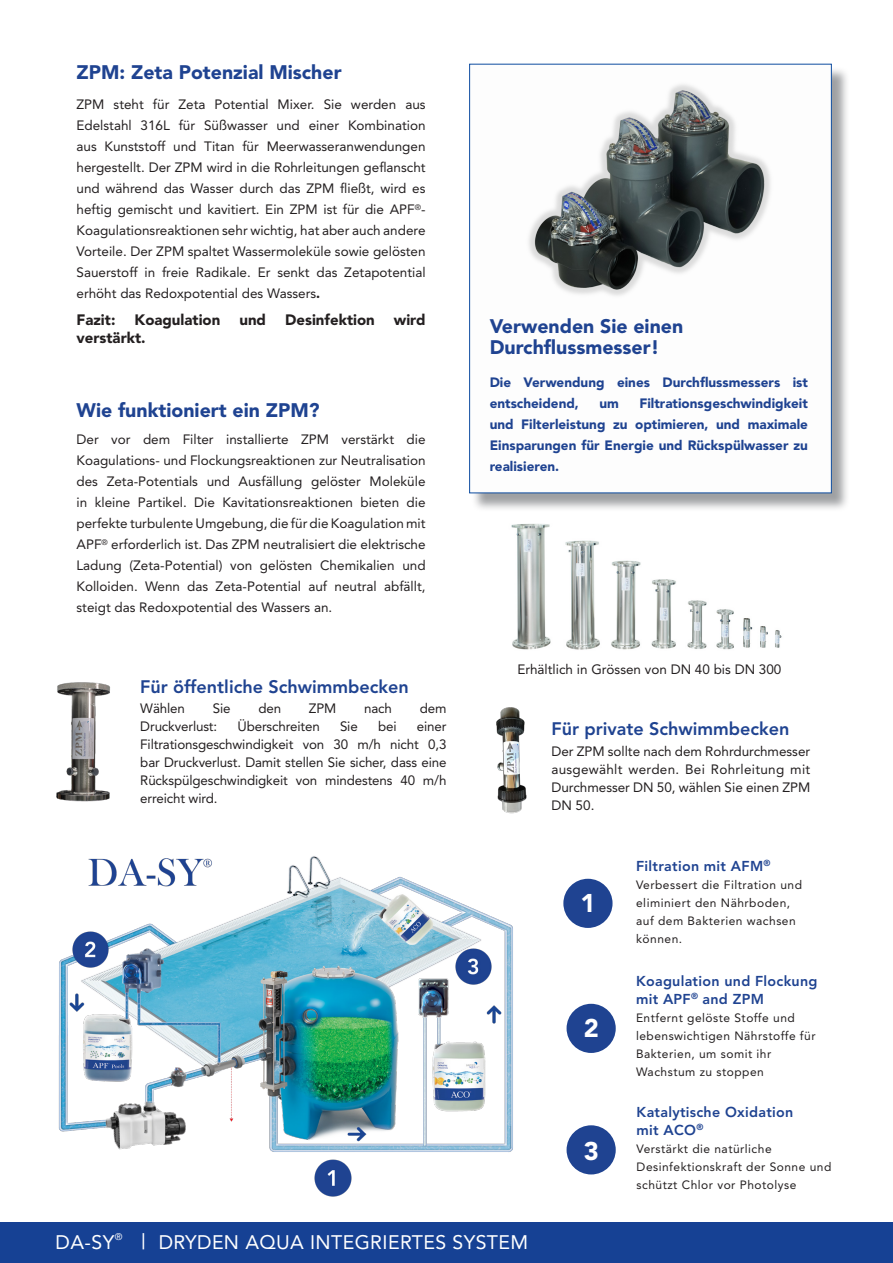
<style>
.page{position:relative;width:893px;height:1263px;background:#fff}
.page>*{position:absolute;margin:0;border:0;box-sizing:border-box;transform-origin:0 0}
.t1{font:900 25.5px "Avenir";color:#fff}
.Absatzformat_1{font:900 19.5px "Avenir LT Std";color:#1f4391}
.t2{font:19.5px "Avenir";letter-spacing:.02em;color:#fff}
.Absatzformat_1-2{font:900 19.5px/21px "Avenir";color:#1f4391}
.Blauder_Header_back{font:800 18px "Avenir";color:#1f4391}
.Absatzformat_1-3{font:900 15px "Avenir";color:#231f20}
.t3{font:800 14.25px "Avenir LT Std";letter-spacing:.02em;color:#1f4391}
.Absatzformat_1-4{font:13.5px/21px "Avenir";color:#231f20;text-align:justify}
.Blauder_Header_back-2{font:13.5px/18px "Avenir";letter-spacing:-.01em;color:#231f20;text-align:justify}
.Absatzformat_1-5{font:900 13.5px/21px "Avenir";color:#1f4391}
.Text_back_schwarz{font:13.5px/18px "Avenir";color:#231f20;text-align:justify}
.t4{font:12px/18px "Avenir LT Std";letter-spacing:.04em;color:#231f20}
.s1{font-weight:900}
.s2{font-size:21px}
</style>
<div class="page">
<div style="left:0;top:1222px;width:893px;height:41px;background:#164194"></div>
<img style="left:58px;top:856px;width:455px;height:296px">
<div style="left:471px;top:66px;width:380px;height:446px;background:#808285;opacity:.75"></div>
<div style="left:469px;top:64px;width:363px;height:429px;background:#fdfdfd;border:1px solid #0d4ca0"></div>
<img style="left:452px;top:945px;width:43px;height:43px">
<img style="left:314px;top:1159px;width:38px;height:38px">
<img style="left:69px;top:928px;width:43px;height:43px">
<img style="left:56px;top:682px;width:55px;height:120px">
<img style="left:496px;top:707px;width:31px;height:107px">
<img style="left:511px;top:523px;width:271px;height:127px">
<div style="left:563px;top:879px;width:49px;height:49px;background:#1f4391;border-radius:50%"></div>
<div style="left:567px;top:1004px;width:49px;height:49px;background:#1f4391;border-radius:50%"></div>
<div style="left:567px;top:1125px;width:49px;height:49px;background:#1f4391;border-radius:50%"></div>
<img style="left:529px;top:84px;width:241px;height:212px">
<img style="left:69px;top:856px;width:158px;height:37px">
<p class="Absatzformat_1" style="left:77px;top:61px;width:267px">ZPM: Zeta Potenzial Mischer</p>
<p class="Absatzformat_1-4" style="left:77px;top:94px;width:351px">ZPM steht für Zeta Potential Mixer. Sie werden aus Edelstahl 316L für Süßwasser und einer Kombination aus Kunststoff und Titan für Meerwasseranwendungen hergestellt. Der ZPM wird in die Rohrleitungen geflanscht und während das Wasser durch das ZPM fließt, wird es heftig gemischt und kavitiert. Ein ZPM ist für die APF<sup>®</sup>- Koagulationsreaktionen sehr wichtig, hat aber auch andere Vorteile. Der ZPM spaltet Wassermoleküle sowie gelösten Sauerstoff in freie Radikale. Er senkt das Zetapotential erhöht das Redoxpotential des Wassers<span class="s1">.</span></p>
<p class="Absatzformat_1-3" style="left:77px;top:310px;width:40px">Fazit:</p>
<p class="Absatzformat_1-3" style="left:134px;top:310px;width:87px">Koagulation</p>
<p class="Absatzformat_1-3" style="left:239px;top:310px;width:28px">und</p>
<p class="Absatzformat_1-3" style="left:285px;top:310px;width:91px">Desinfektion</p>
<p class="Absatzformat_1-3" style="left:394px;top:310px;width:33px">wird</p>
<p class="Absatzformat_1-3" style="left:77px;top:328px;width:71px">verstärkt.</p>
<p class="Absatzformat_1" style="left:77px;top:398px;width:245px">Wie funktioniert ein ZPM?</p>
<p class="Absatzformat_1-4" style="left:77px;top:429px;width:351px">Der vor dem Filter installierte ZPM verstärkt die Koagulations- und Flockungsreaktionen zur Neutralisation des Zeta-Potentials und Ausfällung gelöster Moleküle in kleine Partikel. Die Kavitationsreaktionen bieten die perfekte turbulente Umgebung, die für die Koagulation mit APF<sup>®</sup> erforderlich ist. Das ZPM neutralisiert die elektrische Ladung (Zeta-Potential) von gelösten Chemikalien und Kolloiden. Wenn das Zeta-Potential auf neutral abfällt, steigt das Redoxpotential des Wassers an.</p>
<p class="Absatzformat_1-2" style="left:490px;top:315px;width:195px">Verwenden Sie einen<br>Durchflussmesser!</p>
<p class="Absatzformat_1-5" style="left:490px;top:372px;width:320px">Die Verwendung eines Durchflussmessers ist entscheidend,</p>
<p class="Absatzformat_1-5" style="left:490px;top:393px;width:320px;text-align:justify;text-indent:150px">Filtrationsgeschwindigkeit und Filterleistung zu optimieren, und maximale Einsparungen für Energie und Rückspülwasser zu realisieren.</p>
<p class="Absatzformat_1-5" style="left:599px;top:393px;width:21px">um</p>
<p class="Text_back_schwarz" style="left:517px;top:661px;width:266px">Erhältlich in Grössen von DN 40 bis DN 300</p>
<p class="Blauder_Header_back" style="left:140px;top:676px;width:270px">Für öffentliche Schwimmbecken</p>
<p class="Blauder_Header_back-2" style="left:140px;top:699px;width:46px">Wählen</p>
<p class="Blauder_Header_back-2" style="left:213px;top:699px;width:19px">Sie</p>
<p class="Blauder_Header_back-2" style="left:258px;top:699px;width:24px">den</p>
<p class="Blauder_Header_back-2" style="left:309px;top:699px;width:29px">ZPM</p>
<p class="Blauder_Header_back-2" style="left:364px;top:699px;width:29px">nach</p>
<p class="Blauder_Header_back-2" style="left:420px;top:699px;width:28px">dem</p>
<p class="Blauder_Header_back-2" style="left:140px;top:717px;width:78px">Druckverlust:</p>
<p class="Blauder_Header_back-2" style="left:237px;top:717px;width:84px">Überschreiten</p>
<p class="Blauder_Header_back-2" style="left:340px;top:717px;width:19px">Sie</p>
<p class="Blauder_Header_back-2" style="left:378px;top:717px;width:20px">bei</p>
<p class="Blauder_Header_back-2" style="left:140px;top:717px;width:308px;text-indent:276px">einer Filtrationsgeschwindigkeit von 30 m/h nicht 0,3 bar Druckverlust. Damit stellen Sie sicher, dass eine Rückspülgeschwindigkeit von mindestens 40 m/h erreicht wird.</p>
<p class="Blauder_Header_back" style="left:551px;top:718px;width:240px">Für private Schwimmbecken</p>
<p class="Text_back_schwarz" style="left:551px;top:742px;width:260px">Der ZPM sollte nach dem Rohrdurchmesser ausgewählt werden. Bei Rohrleitung mit Durchmesser DN 50, wählen Sie einen ZPM DN 50.</p>
<p class="t2" style="left:56px;top:1231px;width:474px">DA-SY<sup>®</sup> <span class="s2">|</span> DRYDEN AQUA INTEGRIERTES SYSTEM</p>
<p class="t1" style="left:580px;top:888px;width:17px">1</p>
<p class="t1" style="left:584px;top:1013px;width:17px">2</p>
<p class="t1" style="left:584px;top:1135px;width:17px">3</p>
<p class="t3" style="left:636px;top:858px;width:136px">Filtration mit AFM<sup>®</sup></p>
<p class="t4" style="left:636px;top:876px;width:167px">Verbessert die Filtration und eliminiert den Nährboden, auf dem Bakterien wachsen können.</p>
<p class="t3" style="left:636px;top:973px;width:183px">Koagulation und Flockung</p>
<p class="t3" style="left:636px;top:991px;width:129px">mit APF<sup>®</sup> and ZPM</p>
<p class="t4" style="left:636px;top:1009px;width:181px">Entfernt gelöste Stoffe und lebenswichtigen Nährstoffe für</p>
<p class="t4" style="left:636px;top:1045px;width:137px">Bakterien, um somit ihr<br>Wachstum zu stoppen</p>
<p class="t3" style="left:637px;top:1103px;width:158px">Katalytische Oxidation</p>
<p class="t3" style="left:637px;top:1121px;width:68px">mit ACO<sup>®</sup></p>
<p class="t4" style="left:637px;top:1140px;width:196px">Verstärkt die natürliche<br>Desinfektionskraft der Sonne und schützt Chlor vor Photolyse</p>
</div>
